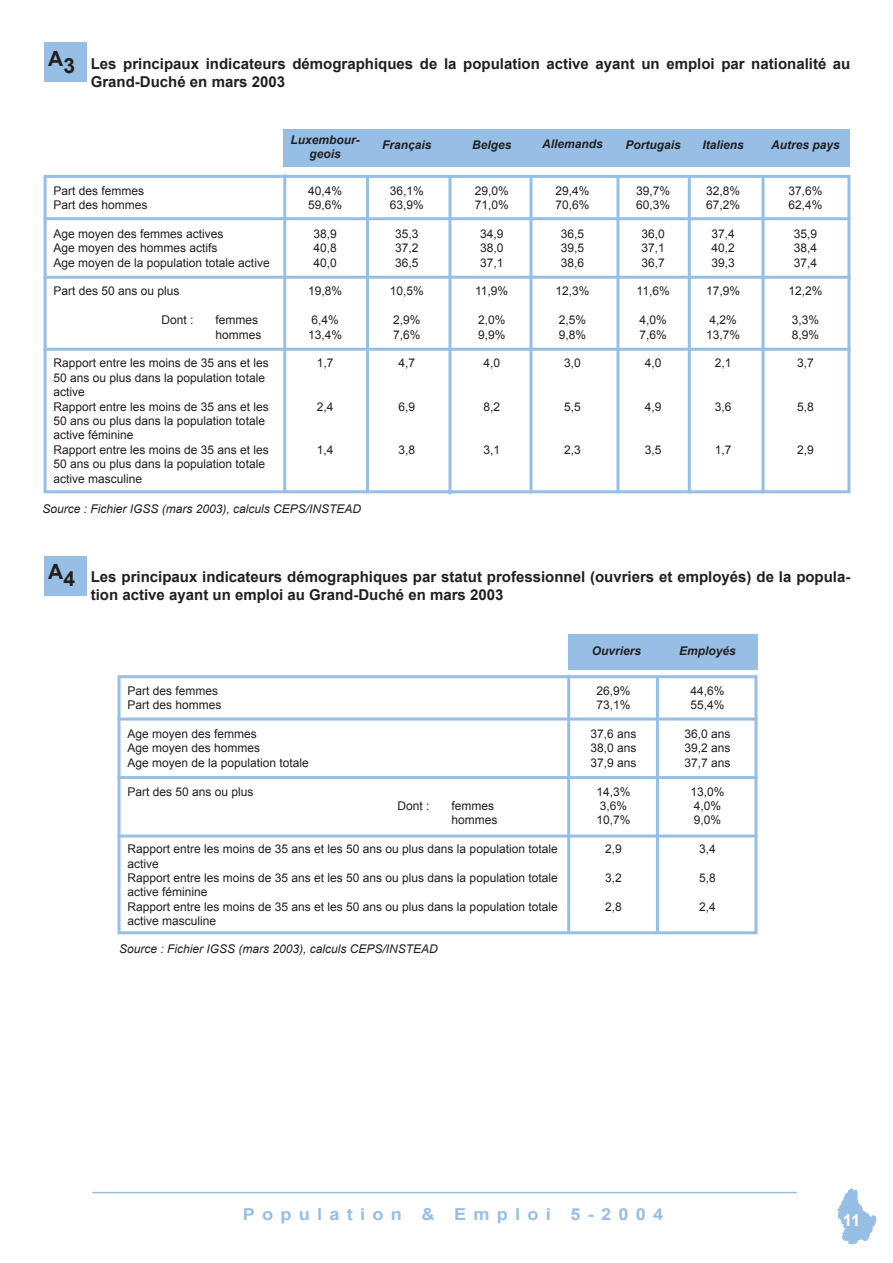
<style>
.page{position:relative;width:893px;height:1263px;background:#fff}
.page>*{position:absolute;margin:0;border:0;box-sizing:border-box;transform-origin:0 0}
.t1{font:700 16.5px "Arial";letter-spacing:.4em;color:#97bfe6;scale:1.1 1}
.t2{font:700 16.5px "Arial";color:#fff}
.t3{font:700 15px/18px "Arial";color:#231f20}
.t4{font:12px/14.4px "Arial";color:#231f20}
.t5{font:italic 12px "Arial";color:#231f20}
.t6{font:italic 700 12px/14.4px "Arial";color:#231f20;text-align:center}
.s1{font-size:21px}
</style>
<div class="page">
<hr style="left:92px;top:1192px;width:705px;height:1px;background:#97bfe6">
<svg style="left:837px;top:1188px;width:40px;height:57px"></svg>
<div style="left:44px;top:43px;width:43px;height:39px;background:#97bfe6"></div>
<div style="left:283px;top:130px;width:567px;height:37px;background:#97bfe6"></div>
<div style="left:44px;top:175px;width:806px;height:318px;border:3px solid #97bfe6"></div>
<hr style="left:44px;top:217px;width:806px;height:3px;background:#97bfe6">
<hr style="left:44px;top:276px;width:806px;height:3px;background:#97bfe6">
<hr style="left:44px;top:348px;width:806px;height:3px;background:#97bfe6">
<hr style="left:283px;top:174px;width:3px;height:318px;background:#97bfe6">
<hr style="left:366px;top:176px;width:3px;height:317px;background:#97bfe6">
<hr style="left:448px;top:176px;width:3px;height:318px;background:#97bfe6">
<hr style="left:529px;top:176px;width:3px;height:317px;background:#97bfe6">
<hr style="left:616px;top:176px;width:3px;height:317px;background:#97bfe6">
<div style="left:44px;top:556px;width:43px;height:39px;background:#97bfe6"></div>
<div style="left:568px;top:634px;width:189px;height:36px;background:#97bfe6"></div>
<div style="left:118px;top:675px;width:639px;height:259px;border:3px solid #97bfe6"></div>
<hr style="left:118px;top:717px;width:639px;height:3px;background:#97bfe6">
<hr style="left:118px;top:776px;width:639px;height:3px;background:#97bfe6">
<hr style="left:118px;top:834px;width:637px;height:3px;background:#97bfe6">
<hr style="left:567px;top:675px;width:3px;height:256px;background:#97bfe6">
<hr style="left:656px;top:676px;width:3px;height:255px;background:#97bfe6">
<hr style="left:688px;top:176px;width:3px;height:317px;background:#97bfe6">
<hr style="left:761px;top:176px;width:3px;height:317px;background:#97bfe6">
<p class="t3" style="left:91px;top:55px;width:761px;text-indent:-43px"><sup>A</sup><span class="s1">3</span> Les principaux indicateurs démographiques de la population active ayant un emploi par nationalité au<br>Grand-Duché en mars 2003</p>
<p class="t4" style="left:54px;top:183px;width:96px">Part des femmes<br>Part des hommes</p>
<p class="t4" style="left:54px;top:226px;width:218px">Age moyen des femmes actives<br>Age moyen des hommes actifs<br>Age moyen de la population totale active</p>
<p class="t4" style="left:54px;top:284px;width:128px">Part des 50 ans ou plus</p>
<p class="t4" style="left:162px;top:313px;width:34px">Dont :</p>
<p class="t4" style="left:216px;top:313px;width:48px">femmes hommes</p>
<p class="t4" style="left:54px;top:356px;width:217px">Rapport entre les moins de 35 ans et les<br>50 ans ou plus dans la population totale active<br>Rapport entre les moins de 35 ans et les<br>50 ans ou plus dans la population totale active féminine<br>Rapport entre les moins de 35 ans et les<br>50 ans ou plus dans la population totale active masculine</p>
<p class="t6" style="left:291px;top:132px;width:71px">Luxembour&shy;geois</p>
<p class="t6" style="left:382px;top:138px;width:51px">Français</p>
<p class="t6" style="left:472px;top:138px;width:41px">Belges</p>
<p class="t6" style="left:542px;top:137px;width:62px">Allemands</p>
<p class="t4" style="left:308px;top:183px;width:36px">40,4%<br>59,6%</p>
<p class="t4" style="left:314px;top:226px;width:25px;text-align:justify">38,9<br>40,8<br>40,0</p>
<p class="t4" style="left:308px;top:284px;width:36px">19,8%</p>
<p class="t4" style="left:308px;top:313px;width:36px">6,4%<br>13,4%</p>
<p class="t4" style="left:317px;top:356px;width:18px">1,7</p>
<p class="t4" style="left:317px;top:399px;width:18px">2,4</p>
<p class="t4" style="left:317px;top:442px;width:18px">1,4</p>
<p class="t4" style="left:390px;top:183px;width:36px">36,1%<br>63,9%</p>
<p class="t4" style="left:395px;top:226px;width:25px;text-align:justify">35,3<br>37,2<br>36,5</p>
<p class="t4" style="left:390px;top:284px;width:36px">10,5%</p>
<p class="t4" style="left:393px;top:313px;width:29px">2,9%<br>7,6%</p>
<p class="t4" style="left:399px;top:356px;width:18px">4,7</p>
<p class="t4" style="left:399px;top:399px;width:18px">6,9</p>
<p class="t4" style="left:399px;top:442px;width:18px">3,8</p>
<p class="t4" style="left:475px;top:183px;width:36px">29,0%<br>71,0%</p>
<p class="t4" style="left:480px;top:226px;width:25px;text-align:justify">34,9<br>38,0<br>37,1</p>
<p class="t4" style="left:475px;top:284px;width:35px">11,9%</p>
<p class="t4" style="left:478px;top:313px;width:29px">2,0%<br>9,9%</p>
<p class="t4" style="left:483px;top:356px;width:18px">4,0</p>
<p class="t4" style="left:483px;top:399px;width:18px">8,2</p>
<p class="t4" style="left:483px;top:442px;width:18px">3,1</p>
<p class="t4" style="left:556px;top:183px;width:36px">29,4%<br>70,6%</p>
<p class="t4" style="left:561px;top:226px;width:25px;text-align:justify">36,5<br>39,5<br>38,6</p>
<p class="t4" style="left:556px;top:284px;width:36px">12,3%</p>
<p class="t4" style="left:559px;top:313px;width:29px">2,5%<br>9,8%</p>
<p class="t4" style="left:564px;top:356px;width:18px">3,0</p>
<p class="t4" style="left:564px;top:399px;width:18px">5,5</p>
<p class="t4" style="left:564px;top:442px;width:18px">2,3</p>
<p class="t5" style="left:43px;top:500px;width:320px">Source : Fichier IGSS (mars 2003), calculs CEPS/INSTEAD</p>
<p class="t6" style="left:625px;top:138px;width:57px">Portugais</p>
<p class="t4" style="left:636px;top:183px;width:36px">39,7%<br>60,3%</p>
<p class="t4" style="left:641px;top:226px;width:25px;text-align:justify">36,0<br>37,1<br>36,7</p>
<p class="t4" style="left:637px;top:284px;width:35px">11,6%</p>
<p class="t4" style="left:639px;top:313px;width:29px">4,0%<br>7,6%</p>
<p class="t4" style="left:645px;top:356px;width:18px">4,0</p>
<p class="t4" style="left:645px;top:399px;width:18px">4,9</p>
<p class="t4" style="left:645px;top:442px;width:18px">3,5</p>
<p class="t6" style="left:703px;top:138px;width:43px">Italiens</p>
<p class="t4" style="left:706px;top:183px;width:36px">32,8%<br>67,2%</p>
<p class="t4" style="left:712px;top:226px;width:25px;text-align:justify">37,4<br>40,2<br>39,3</p>
<p class="t4" style="left:706px;top:284px;width:36px">17,9%</p>
<p class="t4" style="left:706px;top:313px;width:36px">4,2%<br>13,7%</p>
<p class="t4" style="left:715px;top:356px;width:18px">2,1</p>
<p class="t4" style="left:715px;top:399px;width:18px">3,6</p>
<p class="t4" style="left:715px;top:442px;width:18px">1,7</p>
<p class="t6" style="left:771px;top:137px;width:70px">Autres pays</p>
<p class="t4" style="left:788px;top:183px;width:36px">37,6%<br>62,4%</p>
<p class="t4" style="left:794px;top:226px;width:25px;text-align:justify">35,9<br>38,4<br>37,4</p>
<p class="t4" style="left:788px;top:284px;width:36px">12,2%</p>
<p class="t4" style="left:792px;top:313px;width:29px">3,3%<br>8,9%</p>
<p class="t4" style="left:797px;top:356px;width:18px">3,7</p>
<p class="t4" style="left:797px;top:399px;width:18px">5,8</p>
<p class="t4" style="left:797px;top:442px;width:18px">2,9</p>
<p class="t3" style="left:91px;top:568px;width:761px;text-indent:-43px"><sup>A</sup><span class="s1">4</span> Les principaux indicateurs démographiques par statut professionnel (ouvriers et employés) de la popula&shy;tion active ayant un emploi au Grand-Duché en mars 2003</p>
<p class="t4" style="left:127px;top:683px;width:96px">Part des femmes<br>Part des hommes</p>
<p class="t4" style="left:127px;top:727px;width:183px">Age moyen des femmes<br>Age moyen des hommes<br>Age moyen de la population totale</p>
<p class="t4" style="left:127px;top:784px;width:128px">Part des 50 ans ou plus</p>
<p class="t4" style="left:397px;top:799px;width:34px">Dont :</p>
<p class="t4" style="left:451px;top:799px;width:48px">femmes hommes</p>
<p class="t4" style="left:127px;top:842px;width:432px">Rapport entre les moins de 35 ans et les 50 ans ou plus dans la population totale active<br>Rapport entre les moins de 35 ans et les 50 ans ou plus dans la population totale active féminine<br>Rapport entre les moins de 35 ans et les 50 ans ou plus dans la population totale active masculine</p>
<p class="t5" style="left:119px;top:940px;width:320px">Source : Fichier IGSS (mars 2003), calculs CEPS/INSTEAD</p>
<p class="t6" style="left:592px;top:644px;width:51px">Ouvriers</p>
<p class="t6" style="left:679px;top:644px;width:58px">Employés</p>
<p class="t4" style="left:596px;top:683px;width:36px">26,9%<br>73,1%</p>
<p class="t4" style="left:590px;top:727px;width:48px;text-align:justify">37,6 ans 38,0 ans 37,9 ans</p>
<p class="t4" style="left:596px;top:784px;width:36px">14,3%<br>3,6%<br>10,7%</p>
<p class="t4" style="left:605px;top:842px;width:18px">2,9</p>
<p class="t4" style="left:605px;top:871px;width:18px">3,2</p>
<p class="t4" style="left:605px;top:899px;width:18px">2,8</p>
<p class="t4" style="left:690px;top:683px;width:36px">44,6%<br>55,4%</p>
<p class="t4" style="left:684px;top:727px;width:48px;text-align:justify">36,0 ans 39,2 ans 37,7 ans</p>
<p class="t4" style="left:690px;top:784px;width:36px">13,0%<br>4,0%<br>9,0%</p>
<p class="t4" style="left:699px;top:842px;width:18px">3,4</p>
<p class="t4" style="left:699px;top:871px;width:18px">5,8</p>
<p class="t4" style="left:699px;top:899px;width:18px">2,4</p>
<h1 class="t1" style="left:243px;top:1203px;width:384px">Population &amp; Emploi 5-2004</h1>
<h1 class="t2" style="left:843px;top:1209px;width:19px">11</h1>
</div>
